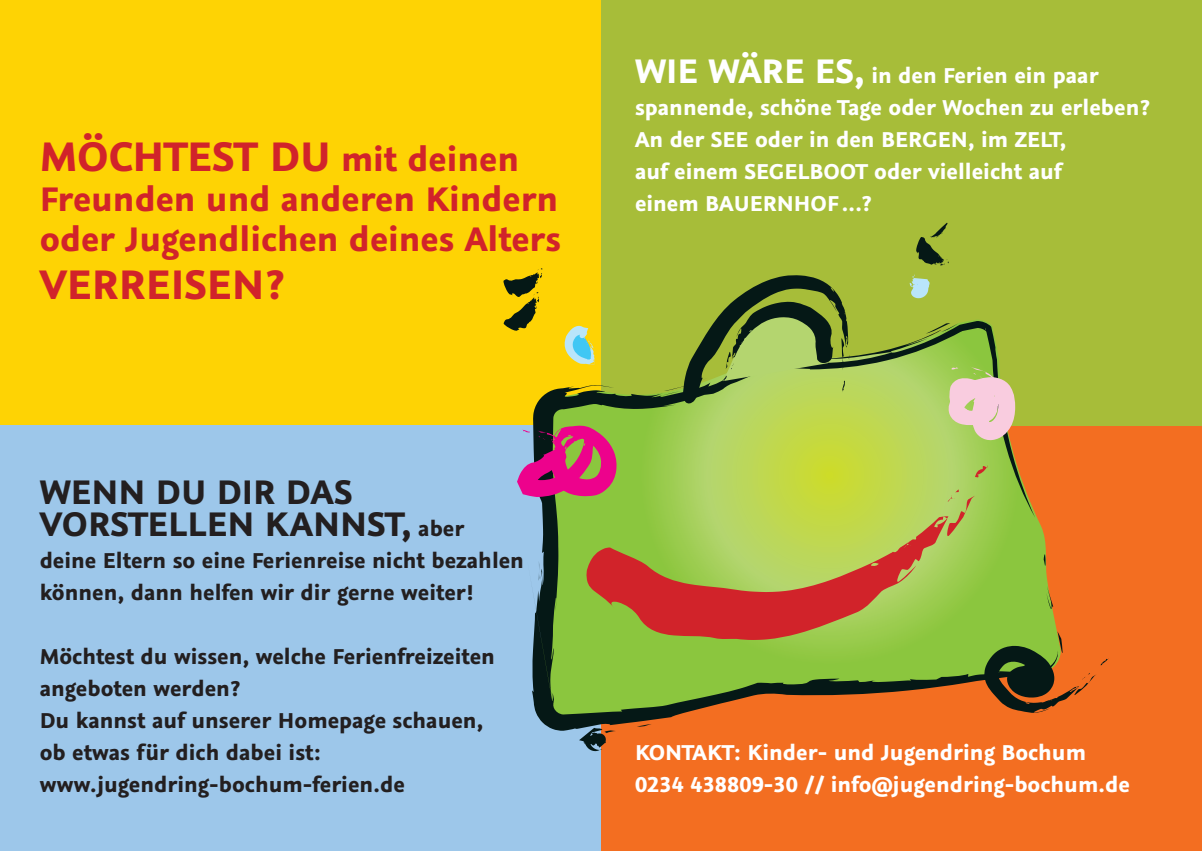
<style>
.page{position:relative;width:1202px;height:851px;background:#fff}
.page>*{position:absolute;margin:0;border:0;box-sizing:border-box;transform-origin:0 0}
.t1{font:700 46px "Graublau Sans";color:#d1232a}
.t2{font:700 38px/40px "Graublau Sans";color:#d1232a}
.t3{font:700 38px/32px "Graublau Sans";color:#231f20}
.t4{font:700 24px/32px "Graublau Sans";color:#fff}
.t5{font:700 24px/32px "Graublau Sans";color:#231f20}
.s1{font-size:38px}
.s2{font-size:24px}
</style>
<div class="page">
<div style="left:601px;top:425px;width:601px;height:425px;background:#f36e21"></div>
<div style="left:0;top:0;width:601px;height:425px;background:#fed304"></div>
<div style="left:601px;top:0;width:601px;height:425px;background:#a7bd39"></div>
<div style="left:0;top:425px;width:601px;height:425px;background:#9dc7ea"></div>
<svg style="left:532px;top:321px;width:526px;height:409px"></svg>
<svg style="left:926px;top:323px;width:32px;height:10px"></svg>
<svg style="left:539px;top:560px;width:4px;height:20px"></svg>
<svg style="left:637px;top:723px;width:15px;height:3px"></svg>
<svg style="left:945px;top:489px;width:30px;height:50px"></svg>
<svg style="left:975px;top:465px;width:13px;height:12px"></svg>
<svg style="left:586px;top:515px;width:362px;height:125px;background:#b49445"></svg>
<svg style="left:901px;top:543px;width:7px;height:6px"></svg>
<svg style="left:562px;top:325px;width:33px;height:39px"></svg>
<svg style="left:910px;top:274px;width:20px;height:24px"></svg>
<svg style="left:503px;top:268px;width:41px;height:64px"></svg>
<svg style="left:916px;top:223px;width:33px;height:42px"></svg>
<svg style="left:664px;top:275px;width:186px;height:128px"></svg>
<svg style="left:579px;top:727px;width:42px;height:24px"></svg>
<svg style="left:984px;top:631px;width:125px;height:82px"></svg>
<svg style="left:948px;top:366px;width:67px;height:75px;background:#d7c6a9"></svg>
<svg style="left:517px;top:422px;width:100px;height:84px;background:#b05275"></svg>
<h1 class="t1" style="left:40px;top:128px;width:481px">Möchtest du <span class="s1">mit deinen</span></h1>
<h2 class="t2" style="left:40px;top:179px;width:523px">Freunden und anderen Kindern oder Jugendlichen deines Alters</h2>
<h1 class="t1" style="left:40px;top:256px;width:247px">verreisen?</h1>
<h2 class="t3" style="left:40px;top:476px;width:426px">Wenn du dir das vorstellen kannst, <span class="s2">aber</span></h2>
<p class="t5" style="left:40px;top:544px;width:486px">deine Eltern so eine Ferienreise nicht bezahlen können, dann helfen wir dir gerne weiter!</p>
<p class="t5" style="left:40px;top:640px;width:457px">Möchtest du wissen, welche Ferienfreizeiten angeboten werden?<br>Du kannst auf unserer Homepage schauen, ob etwas für dich dabei ist: www.jugendring-bochum-ferien.de</p>
<p class="t4" style="left:635px;top:60px;width:516px"><span class="s1">Wie wäre es,</span> in den Ferien ein paar spannende, schöne Tage oder Wochen zu erleben?<br>An der See oder in den Bergen, im Zelt,<br>auf einem Segelboot oder vielleicht auf<br>einem Bauernhof ...?</p>
<p class="t4" style="left:635px;top:736px;width:496px">Kontakt: Kinder- und Jugendring Bochum<br>0234 438809-30 // info@jugendring-bochum.de</p>
</div>
